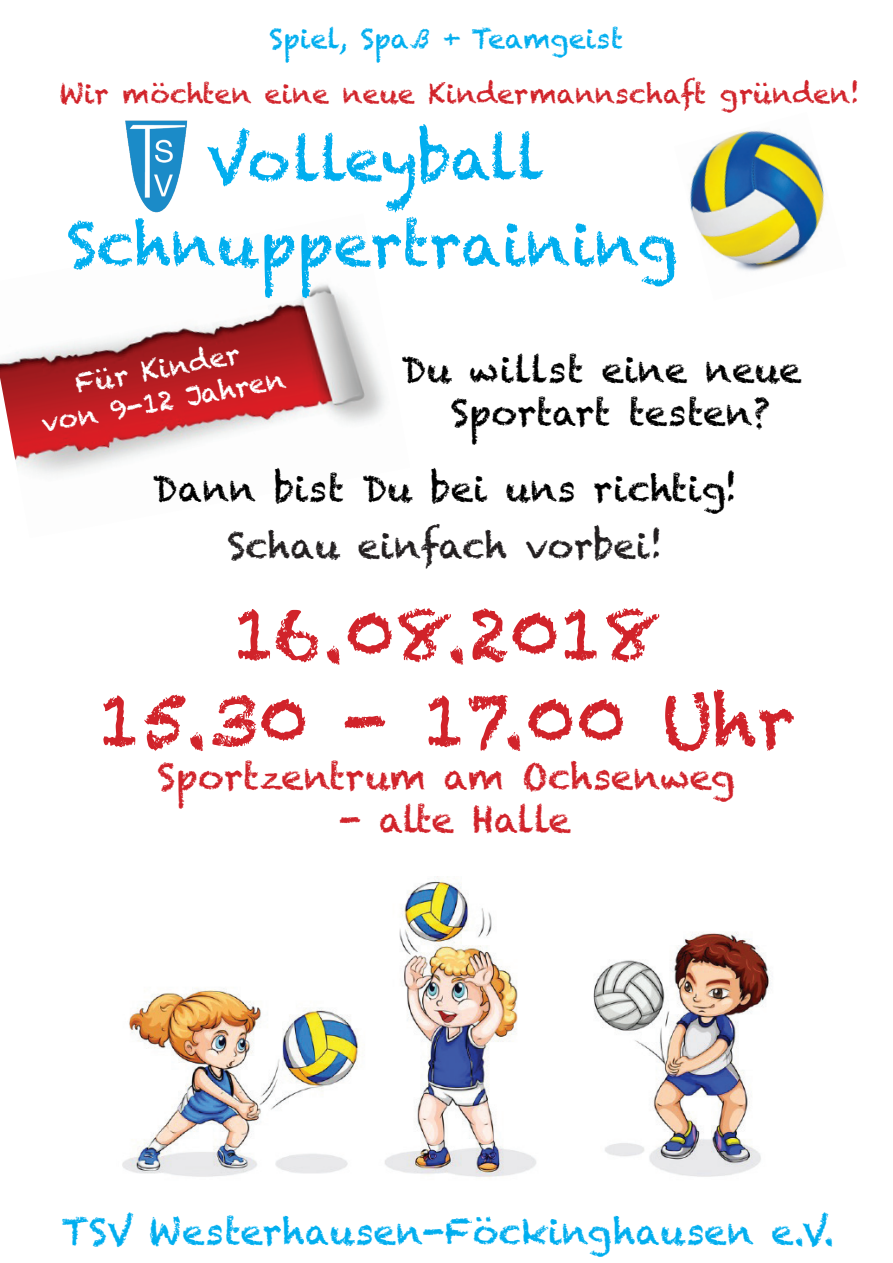
<style>
.page{position:relative;width:893px;height:1263px;background:#fff}
.page>*{position:absolute;margin:0;border:0;box-sizing:border-box;transform-origin:0 0}
.t1{font:72px/86.4px "Chalkduster";color:#d1232a;text-align:center}
.t2{font:60px "Chalkduster";color:#00aeef}
.t3{font:36px/43.2px "Chalkduster";color:#000;text-align:center}
.t4{font:36px "Chalkduster";color:#00aeef}
.t5{font:36px "Chalkduster";color:#d1232a}
.t6{font:36px "Chalkduster";color:#231f20}
.t7{font:36px "Chalkduster";letter-spacing:-.04em;color:#d1232a}
.t8{font:27px "Chalkduster";color:#d1232a}
.t9{font:27px/32.4px "Chalkduster";color:#fff;text-align:center}
.t10{font:27px "Chalkduster";color:#00aeef}
</style>
<div class="page">
<img style="left:0;top:284px;width:385px;height:190px">
<img style="left:690px;top:130px;width:135px;height:141px">
<img style="left:122px;top:876px;width:651px;height:303px">
<img style="left:125px;top:120px;width:63px;height:93px">
<p class="t10" style="left:270px;top:23px;width:355px">Spiel, Spaß + Teamgeist</p>
<p class="t8" style="left:60px;top:78px;width:802px">Wir möchten eine neue Kindermannschaft gründen!</p>
<h2 class="t2" style="left:206px;top:127px;width:340px;rotate:-1deg">Volleyball</h2>
<h2 class="t2" style="left:67px;top:209px;width:613px">Schnuppertraining</h2>
<p class="t9" style="left:33px;top:374px;width:249px;rotate:-10deg">Für Kinder<br>von 9-12 Jahren</p>
<p class="t3" style="left:402px;top:348px;width:402px">Du willst eine neue<br>Sportart testen?</p>
<p class="t3" style="left:153px;top:467px;width:586px">Dann bist Du bei uns richtig!</p>
<p class="t6" style="left:228px;top:525px;width:437px">Schau einfach vorbei!</p>
<h1 class="t1" style="left:98px;top:591px;width:699px">16.08.2018<br>15.30 - 17.00 Uhr</h1>
<p class="t5" style="left:158px;top:756px;width:579px">Sportzentrum am Ochsenweg</p>
<p class="t7" style="left:340px;top:799px;width:233px">- alte Halle</p>
<p class="t4" style="left:62px;top:1211px;width:775px">TSV Westerhausen-Föckinghausen e.V.</p>
</div>
